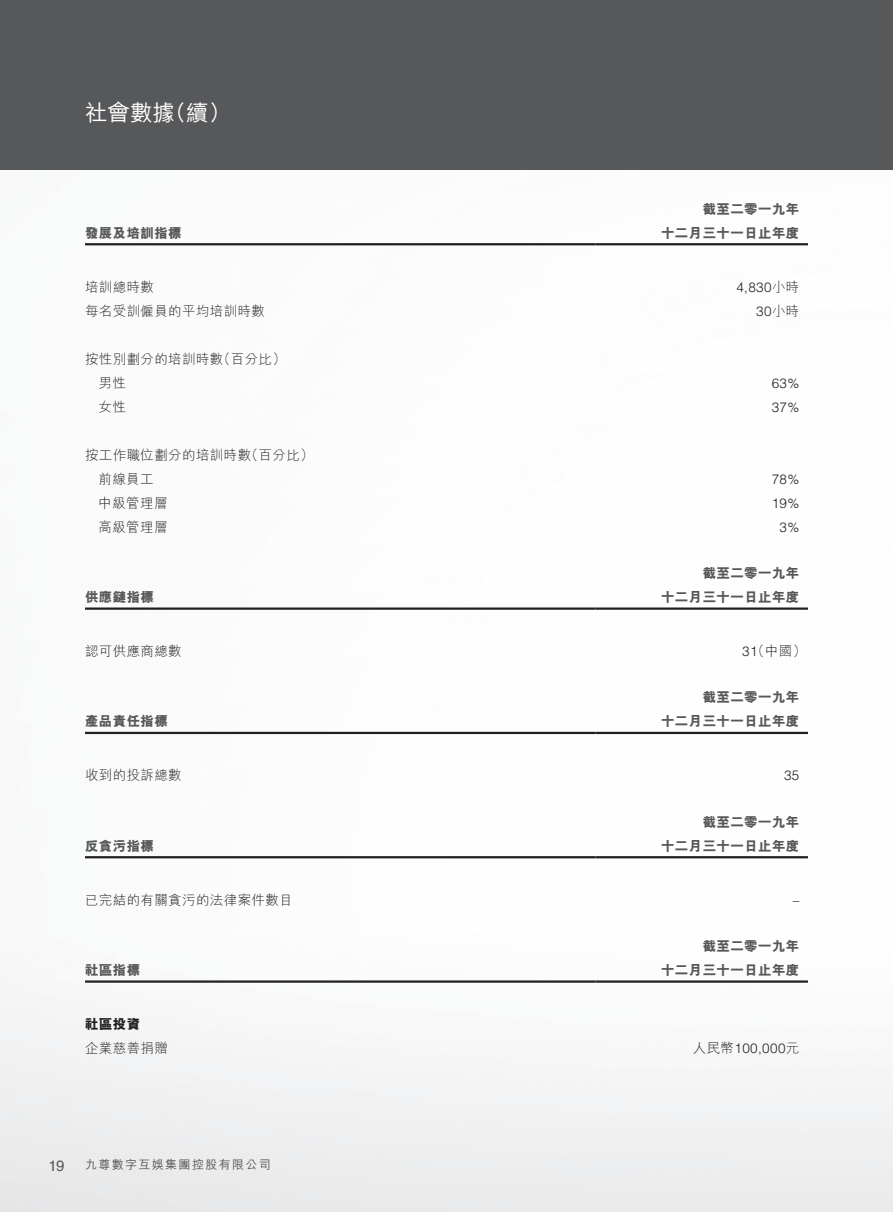
<style>
.page{position:relative;width:893px;height:1212px;background:#fff}
.page>*{position:absolute;margin:0;border:0;box-sizing:border-box;transform-origin:0 0}
.t1{font:500 22.5px "M Hei HK";color:#fff}
.t2{font:15px "Helvetica LT Std";color:#57585a}
.t3{font:800 13.5px/24px "M Hei HK";letter-spacing:.03em;color:#57585a;text-align:right}
.t4{font:300 13.5px "M Hei HK";letter-spacing:.03em;color:#231f20}
.t5{font:300 13.5px "Helvetica LT Std";letter-spacing:.03em;color:#231f20}
.t6{font:800 13.5px "M Hei HK";color:#231f20}
.t7{font:500 12px "M Hei HK";letter-spacing:.115em;color:#57585a}
.s1{font-family:"M Hei HK"}
</style>
<div class="page">
<div style="left:0;top:0;width:893px;height:170px;background:#57585a"></div>
<hr style="left:85px;top:243px;width:510px;height:2px;background:#231f20">
<hr style="left:595px;top:243px;width:213px;height:2px;background:#231f20">
<hr style="left:85px;top:607px;width:510px;height:3px;background:#231f20">
<hr style="left:595px;top:607px;width:213px;height:3px;background:#231f20">
<hr style="left:85px;top:732px;width:510px;height:2px;background:#231f20">
<hr style="left:595px;top:732px;width:213px;height:2px;background:#231f20">
<hr style="left:85px;top:856px;width:510px;height:2px;background:#231f20">
<hr style="left:595px;top:856px;width:213px;height:2px;background:#231f20">
<hr style="left:85px;top:980px;width:510px;height:3px;background:#231f20">
<hr style="left:595px;top:980px;width:213px;height:3px;background:#231f20">
<h1 class="t1" style="left:85px;top:96px;width:91px">社會數據</h1>
<h1 class="t1" style="left:164px;top:96px;width:69px">（續(</h1>
<p class="t3" style="left:85px;top:220px;width:98px">發展及培訓指標</p>
<p class="t4" style="left:85px;top:280px;width:71px">培訓總時數</p>
<p class="t4" style="left:85px;top:304px;width:182px">每名受訓僱員的平均培訓時數</p>
<p class="t4" style="left:217px;top:352px;width:70px">（百分比(</p>
<p class="t4" style="left:85px;top:352px;width:140px">按性別劃分的培訓時數</p>
<p class="t4" style="left:99px;top:376px;width:29px">男性</p>
<p class="t4" style="left:99px;top:400px;width:29px">女性</p>
<p class="t4" style="left:245px;top:448px;width:70px">（百分比(</p>
<p class="t4" style="left:85px;top:448px;width:168px">按工作職位劃分的培訓時數</p>
<p class="t4" style="left:99px;top:472px;width:57px">前線員工</p>
<p class="t4" style="left:99px;top:496px;width:71px">中級管理層</p>
<p class="t4" style="left:99px;top:520px;width:71px">高級管理層</p>
<p class="t3" style="left:85px;top:585px;width:71px">供應鏈指標</p>
<p class="t4" style="left:85px;top:644px;width:98px">認可供應商總數</p>
<p class="t3" style="left:85px;top:709px;width:84px">產品責任指標</p>
<p class="t4" style="left:85px;top:768px;width:98px">收到的投訴總數</p>
<p class="t3" style="left:85px;top:833px;width:71px">反貪污指標</p>
<p class="t4" style="left:85px;top:893px;width:209px">已完結的有關貪污的法律案件數目</p>
<p class="t3" style="left:85px;top:958px;width:57px">社區指標</p>
<p class="t6" style="left:85px;top:1017px;width:57px">社區投資</p>
<p class="t4" style="left:85px;top:1041px;width:84px">企業慈善捐贈</p>
<p class="t2" style="left:49px;top:1156px;width:18px">19</p>
<p class="t7" style="left:85px;top:1156px;width:187px">九尊數字互娛集團控股有限公司</p>
<p class="t3" style="left:661px;top:196px;width:140px">截至二零一九年<br>十二月三十一日止年度</p>
<p class="t5" style="left:736px;top:278px;width:65px">4,830<span class="s1">小時</span></p>
<p class="t5" style="left:756px;top:302px;width:45px">30<span class="s1">小時</span></p>
<p class="t5" style="left:772px;top:374px;width:29px">63%</p>
<p class="t5" style="left:772px;top:398px;width:29px">37%</p>
<p class="t5" style="left:772px;top:470px;width:29px">78%</p>
<p class="t5" style="left:772px;top:494px;width:29px">19%</p>
<p class="t5" style="left:779px;top:518px;width:21px">3%</p>
<p class="t3" style="left:661px;top:561px;width:140px">截至二零一九年<br>十二月三十一日止年度</p>
<p class="t4" style="left:751px;top:644px;width:56px">（中國(</p>
<p class="t5" style="left:742px;top:643px;width:17px">31</p>
<p class="t3" style="left:661px;top:685px;width:140px">截至二零一九年<br>十二月三十一日止年度</p>
<p class="t5" style="left:784px;top:767px;width:17px">35</p>
<p class="t3" style="left:661px;top:809px;width:140px">截至二零一九年<br>十二月三十一日止年度</p>
<p class="t5" style="left:793px;top:891px;width:8px">–</p>
<p class="t3" style="left:661px;top:934px;width:140px">截至二零一九年<br>十二月三十一日止年度</p>
<p class="t5" style="left:693px;top:1040px;width:108px"><span class="s1">人民幣</span>100,000<span class="s1">元</span></p>
</div>
